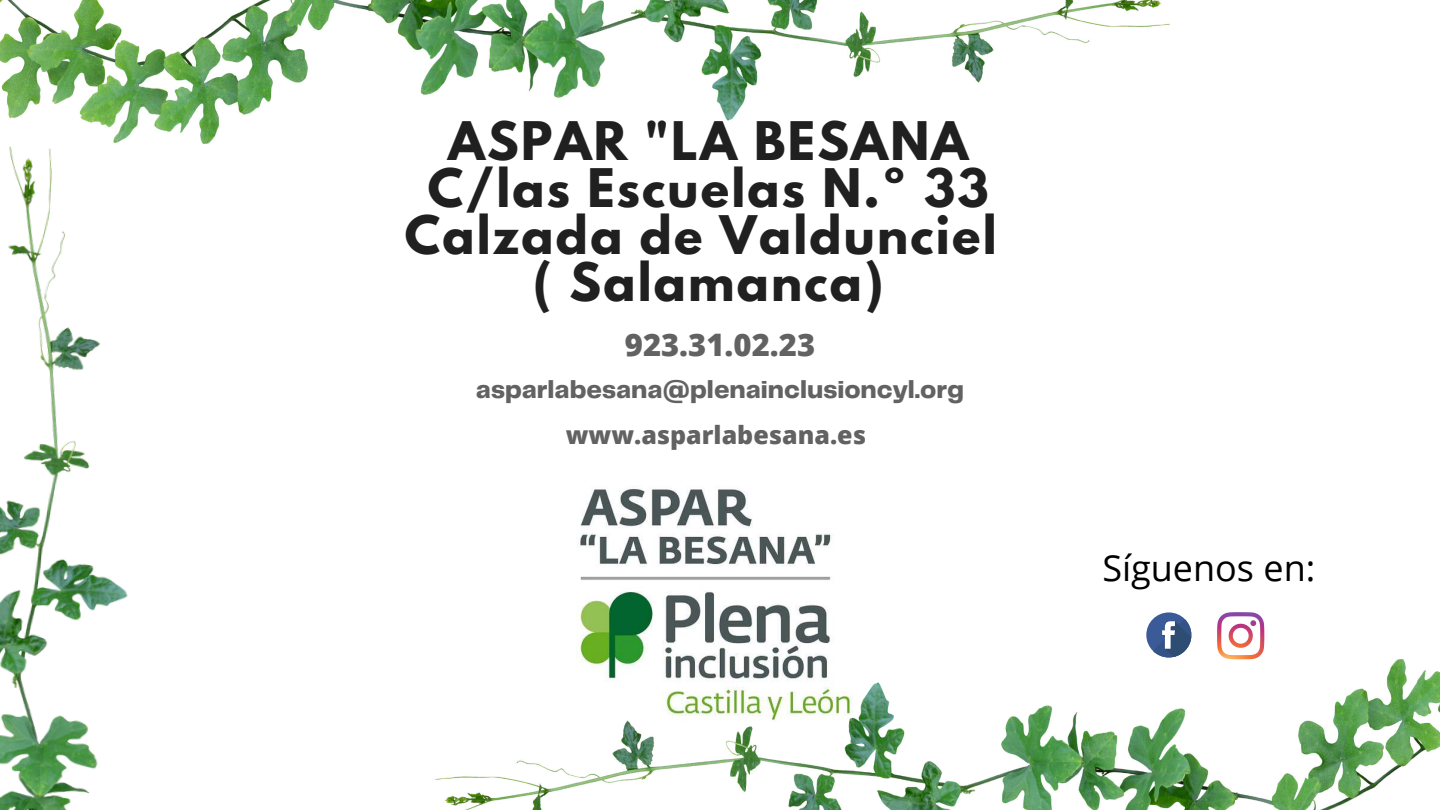
<style>
.page{position:relative;width:1440px;height:810px;background:#fff}
.page>*{position:absolute;margin:0;border:0;box-sizing:border-box;transform-origin:0 0}
.t1{font:700 47.1px/47.2px "League Spartan";letter-spacing:.045em;color:#202020;text-align:center}
.t2{font:36px "Open Sans";color:#000}
.t3{font:800 31px "Open Sans";color:#626262}
.t4{font:800 25.6px "Telegraf";color:#626262}
.t5{font:800 25px "Open Sans";color:#626262}
</style>
<div class="page">
<img style="left:576px;top:488px;width:256px;height:172px">
<img style="left:436px;top:660px;width:1004px;height:150px">
<img style="left:0;top:0;width:1170px;height:144px">
<img style="left:0;top:146px;width:128px;height:664px">
<div style="left:1146px;top:612px;width:45px;height:45px;background:#3a5a98;border-radius:50%"></div>
<svg style="left:1153px;top:619px;width:39px;height:39px"></svg>
<svg style="left:1217px;top:612px;width:47px;height:47px"></svg>
<p class="t1" style="left:405px;top:123px;width:594px">ASPAR "LA BESANA<br>C/las Escuelas N.º 33<br>Calzada de Valdunciel ( Salamanca)</p>
<p class="t3" style="left:625px;top:323px;width:192px">923.31.02.23</p>
<p class="t4" style="left:476px;top:379px;width:490px">asparlabesana@plenainclusioncyl.org</p>
<p class="t5" style="left:566px;top:417px;width:302px">www.asparlabesana.es</p>
<p class="t2" style="left:1102px;top:543px;width:214px">Síguenos en:</p>
</div>
